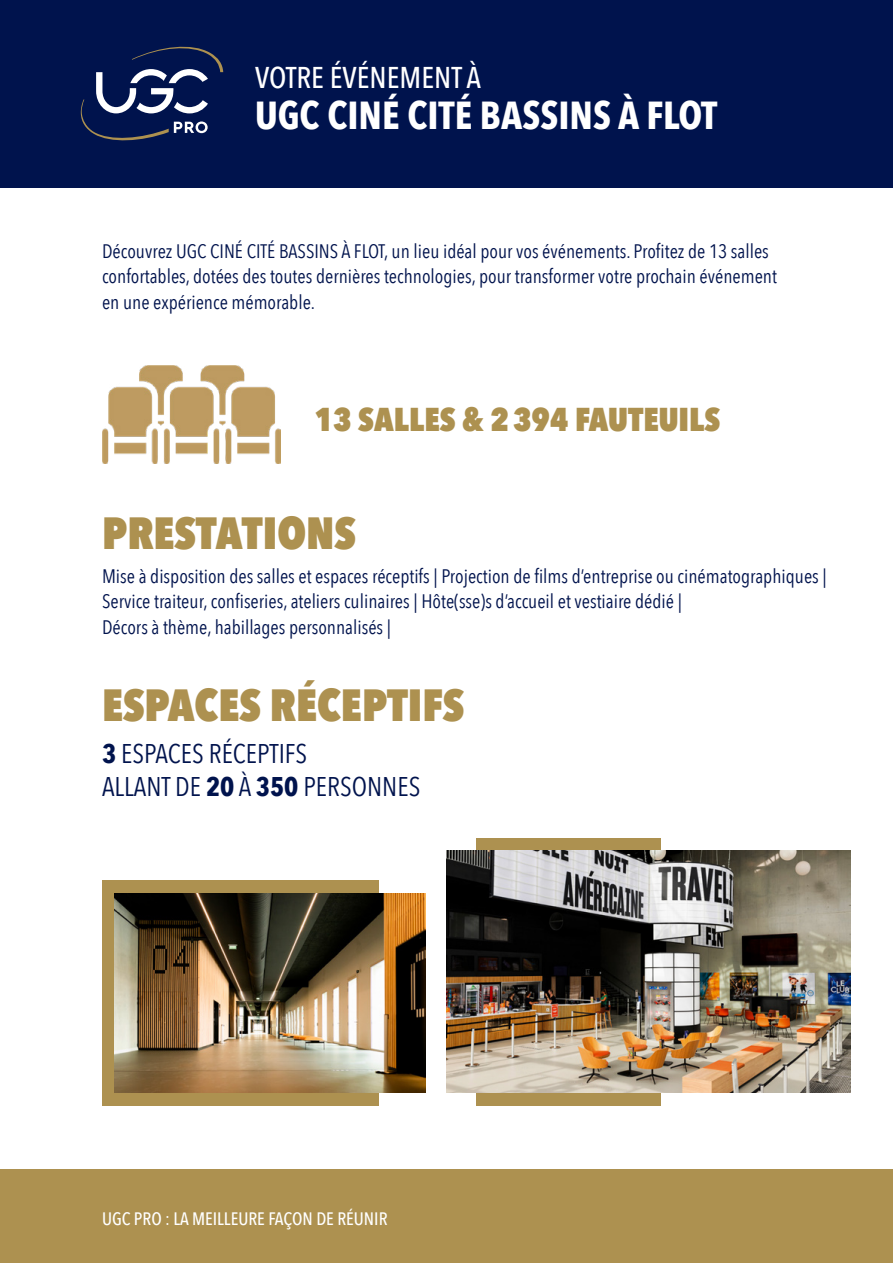
<style>
.page{position:relative;width:893px;height:1263px;background:#fff}
.page>*{position:absolute;margin:0;border:0;box-sizing:border-box;transform-origin:0 0}
.t1{font:800 45px "Avenir Next Condensed";color:#ad9150}
.t2{font:700 39px "Avenir Next Condensed";color:#fff}
.t3{font:800 33px "Avenir Next Condensed";color:#ad9150}
.t4{font:500 30px "Avenir Next Condensed";color:#fff}
.t5{font:27px/33px "Avenir Next Condensed";color:#00134d}
.t6{font:19.5px/25.5px "Avenir Next Condensed";color:#00134d}
.t7{font:500 18px "Avenir Next Condensed";color:#fff}
.s1{font-weight:700}
</style>
<div class="page">
<div style="left:0;top:0;width:893px;height:187px;background:#00134d"></div>
<div style="left:0;top:1169px;width:893px;height:94px;background:#ad9150"></div>
<svg style="left:81px;top:46px;width:142px;height:95px"></svg>
<div style="left:102px;top:880px;width:276px;height:226px;background:#ad9150"></div>
<div style="left:476px;top:838px;width:185px;height:268px;background:#ad9150"></div>
<img style="left:115px;top:893px;width:310px;height:200px">
<img style="left:446px;top:850px;width:404px;height:243px">
<img style="left:103px;top:366px;width:177px;height:97px">
<h3 class="t4" style="left:255px;top:60px;width:228px">VOTRE ÉVÉNEMENT À</h3>
<h2 class="t2" style="left:255px;top:91px;width:464px">UGC CINÉ CITÉ BASSINS À FLOT</h2>
<p class="t6" style="left:102px;top:237px;width:676px">Découvrez UGC CINÉ CITÉ BASSINS À FLOT, un lieu idéal pour vos événements. Profitez de 13 salles confortables, dotées des toutes dernières technologies, pour transformer votre prochain événement en une expérience mémorable.</p>
<h3 class="t3" style="left:315px;top:399px;width:407px">13 SALLES &amp; 2394 FAUTEUILS</h3>
<h1 class="t1" style="left:102px;top:505px;width:255px">PRESTATIONS</h1>
<p class="t6" style="left:102px;top:562px;width:726px">Mise à disposition des salles et espaces réceptifs | Projection de films d’entreprise ou cinématographiques |<br>Service traiteur, confiseries, ateliers culinaires | Hôte(sse)s d’accueil et vestiaire dédié |<br>Décors à thème, habillages personnalisés |</p>
<h1 class="t1" style="left:102px;top:677px;width:364px">ESPACES RÉCEPTIFS</h1>
<h3 class="t5" style="left:102px;top:735px;width:320px"><span class="s1">3</span> ESPACES RÉCEPTIFS<br>ALLANT DE <span class="s1">20</span> À <span class="s1">350</span> PERSONNES</h3>
<p class="t7" style="left:102px;top:1208px;width:287px">UGC PRO : LA MEILLEURE FAÇON DE RÉUNIR</p>
</div>
